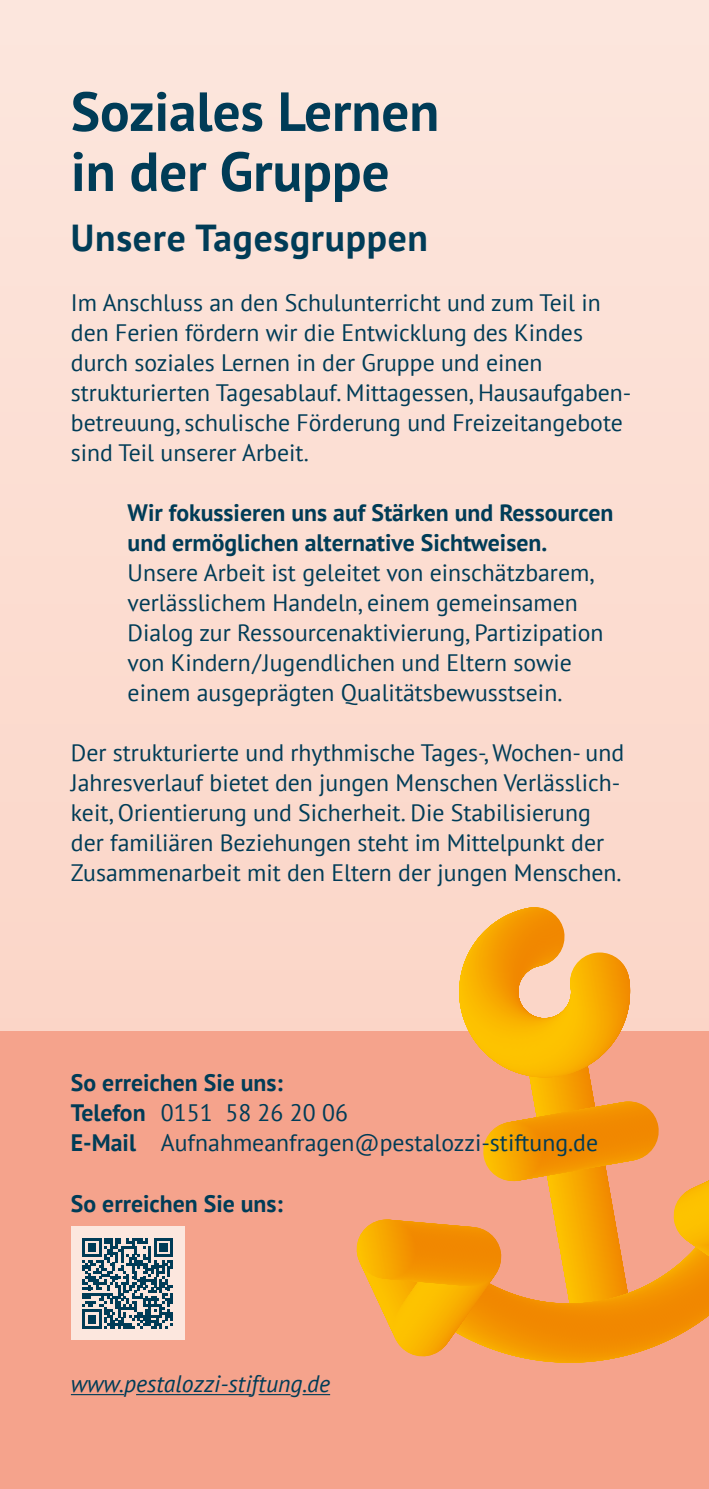
<style>
.page{position:relative;width:709px;height:1489px;background:#fff}
.page>*{position:absolute;margin:0;border:0;box-sizing:border-box;transform-origin:0 0}
.t1{font:700 55px/60px "PT Sans";color:#003c57}
.t2{font:700 37.5px "PT Sans";letter-spacing:.02em;color:#003c57}
.t3{font:23.75px/30px "PT Sans";color:#003c57}
.t4{font:700 23.75px/30px "PT Sans";color:#003c57}
.t5{font:italic 23.75px "PT Sans";color:#003c57}
.s1{font-weight:700}
</style>
<div class="page">
<div style="left:0;top:0;width:709px;height:1488px;background:#fcded3"></div>
<div style="left:0;top:1031px;width:709px;height:457px;background:#f5a38c"></div>
<svg style="left:354px;top:907px;width:355px;height:456px"></svg>
<hr style="left:71px;top:1393px;width:53px;height:1px;background:#003c57">
<hr style="left:136px;top:1393px;width:115px;height:1px;background:#003c57">
<hr style="left:258px;top:1393px;width:32px;height:1px;background:#003c57">
<div style="left:71px;top:1226px;width:113px;height:113px;background:#fce7de"></div>
<svg style="left:82px;top:1238px;width:91px;height:90px"></svg>
<h1 class="t1" style="left:71px;top:80px;width:370px">Soziales Lernen in der Gruppe</h1>
<h2 class="t2" style="left:71px;top:213px;width:359px">Unsere Tagesgruppen</h2>
<p class="t3" style="left:71px;top:287px;width:562px">Im Anschluss an den Schulunterricht und zum Teil in den Ferien fördern wir die Entwicklung des Kindes durch soziales Lernen in der Gruppe und einen strukturierten Tagesablauf. Mittagessen, Hausaufgaben&shy;betreuung, schulische Förderung und Freizeitangebote sind Teil unserer Arbeit.</p>
<p class="t4" style="left:128px;top:497px;width:487px">Wir fokussieren uns auf Stärken und Ressourcen und ermöglichen alternative Sichtweisen.</p>
<p class="t3" style="left:128px;top:557px;width:477px">Unsere Arbeit ist geleitet von einschätzbarem, verlässlichem Handeln, einem gemeinsamen Dialog zur Ressourcenaktivierung, Partizipation von Kindern/Jugendlichen und Eltern sowie einem ausgeprägten Qualitätsbewusstsein.</p>
<p class="t3" style="left:71px;top:737px;width:554px">Der strukturierte und rhythmische Tages-, Wochen- und Jahresverlauf bietet den jungen Menschen Verlässlich&shy;keit, Orientierung und Sicherheit. Die Stabilisierung der familiären Beziehungen steht im Mittelpunkt der Zusammenarbeit mit den Eltern der jungen Menschen.</p>
<p class="t3" style="left:71px;top:1067px;width:528px"><span class="s1">So erreichen Sie uns:<br>Telefon</span> 0151 58 26 20 06<br><span class="s1">E-Mail</span> Aufnahmeanfragen@pestalozzi-stiftung.de</p>
<p class="t4" style="left:71px;top:1187px;width:213px">So erreichen Sie uns:</p>
<p class="t5" style="left:71px;top:1367px;width:261px">www.pestalozzi-stiftung.de</p>
</div>
